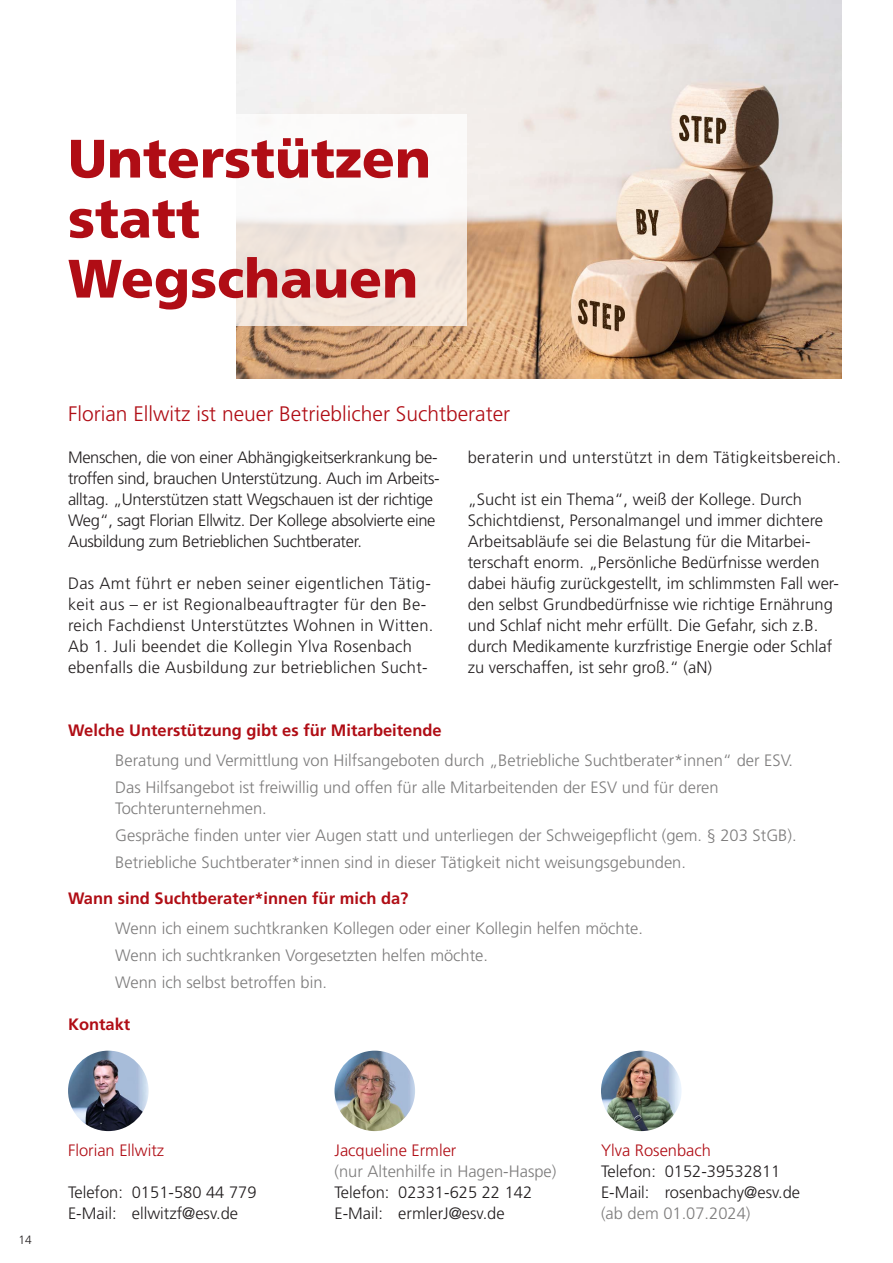
<style>
.page{position:relative;width:893px;height:1263px;background:#fff}
.page>*{position:absolute;margin:0;border:0;box-sizing:border-box;transform-origin:0 0}
.t1{font:900 54px "Frutiger LT Std";color:#b00d15}
.Unterüberschrift{font:300 21px "Frutiger LT Std";color:#b00d15}
.t2{font:300 16.5px/21px "Frutiger LT Std";color:#231f20}
.t3{font:300 16.5px/21px "Frutiger LT Std";color:#7d7c7c}
.t4{font:300 16.5px/21px "Frutiger LT Std";letter-spacing:.02em;color:#231f20}
.t5{font:300 16.5px/21px "Frutiger LT Std";letter-spacing:-.02em;color:#231f20}
.t6{font:700 16.5px "Frutiger LT Std";color:#b00d15}
.t7{font:300 16.5px "Frutiger LT Std";color:#b00d15}
.t8{font:300 12px "Frutiger LT Std";color:#231f20}
</style>
<div class="page">
<img style="left:601px;top:1051px;width:81px;height:80px;border-radius:40px">
<img style="left:68px;top:1051px;width:81px;height:80px;border-radius:40px">
<img style="left:334px;top:1051px;width:81px;height:80px;border-radius:40px">
<img style="left:236px;top:0;width:606px;height:379px">
<svg style="left:236px;top:114px;width:231px;height:212px;fill:#f8f4f2"></svg>
<p class="t1" style="left:68px;top:126px;width:364px">Unterstützen</p>
<p class="t1" style="left:68px;top:186px;width:133px">statt</p>
<p class="t1" style="left:68px;top:246px;width:352px">Wegschauen</p>
<p class="Unterüberschrift" style="left:68px;top:401px;width:444px">Florian Ellwitz ist neuer Betrieblicher Suchtberater</p>
<p class="t5" style="left:68px;top:447px;width:373px">Menschen, die von einer Abhängigkeitserkrankung be&shy;troffen sind, brauchen Unterstützung. Auch im Arbeits&shy;alltag. „Unterstützen statt Wegschauen ist der richtige Weg“, sagt Florian Ellwitz. Der Kollege absolvierte eine Ausbildung zum Betrieblichen Suchtberater.</p>
<p class="t4" style="left:68px;top:573px;width:367px">Das Amt führt er neben seiner eigentlichen Tätig&shy;keit aus – er ist Regionalbeauftragter für den Be&shy;reich Fachdienst Unterstütztes Wohnen in Witten.<br>Ab 1. Juli beendet die Kollegin Ylva Rosenbach ebenfalls die Ausbildung zur betrieblichen Sucht-</p>
<p class="t4" style="left:468px;top:447px;width:375px">beraterin und unterstützt in dem Tätigkeitsbereich.</p>
<p class="t2" style="left:468px;top:489px;width:373px">„Sucht ist ein Thema“, weiß der Kollege. Durch Schichtdienst, Personalmangel und immer dichtere Arbeitsabläufe sei die Belastung für die Mitarbei&shy;terschaft enorm. „Persönliche Bedürfnisse werden dabei häufig zurückgestellt, im schlimmsten Fall wer&shy;den selbst Grundbedürfnisse wie richtige Ernährung und Schlaf nicht mehr erfüllt. Die Gefahr, sich z.B. durch Medikamente kurzfristige Energie oder Schlaf zu verschaffen, ist sehr groß.“ (aN)</p>
<p class="t6" style="left:68px;top:720px;width:375px">Welche Unterstützung gibt es für Mitarbeitende</p>
<p class="t3" style="left:115px;top:750px;width:679px">Beratung und Vermittlung von Hilfsangeboten durch „Betriebliche Suchtberater*innen“ der ESV.</p>
<p class="t3" style="left:115px;top:777px;width:605px">Das Hilfsangebot ist freiwillig und offen für alle Mitarbeitenden der ESV und für deren<br>Tochterunternehmen.</p>
<p class="t3" style="left:115px;top:825px;width:683px">Gespräche finden unter vier Augen statt und unterliegen der Schweigepflicht (gem. § 203 StGB).</p>
<p class="t3" style="left:115px;top:852px;width:572px">Betriebliche Suchtberater*innen sind in dieser Tätigkeit nicht weisungsgebunden.</p>
<p class="t6" style="left:68px;top:888px;width:342px">Wann sind Suchtberater*innen für mich da?</p>
<p class="t3" style="left:115px;top:918px;width:529px">Wenn ich einem suchtkranken Kollegen oder einer Kollegin helfen möchte.</p>
<p class="t3" style="left:115px;top:945px;width:374px">Wenn ich suchtkranken Vorgesetzten helfen möchte.</p>
<p class="t3" style="left:115px;top:972px;width:213px">Wenn ich selbst betroffen bin.</p>
<p class="t6" style="left:68px;top:1014px;width:64px">Kontakt</p>
<p class="t8" style="left:19px;top:1233px;width:15px">14</p>
<p class="t7" style="left:68px;top:1140px;width:98px">Florian Ellwitz</p>
<p class="t2" style="left:68px;top:1182px;width:190px">Telefon: 0151-580 44 779</p>
<p class="t2" style="left:68px;top:1203px;width:172px">E-Mail: ellwitzf@esv.de</p>
<p class="t7" style="left:334px;top:1140px;width:123px">Jacqueline Ermler</p>
<p class="t3" style="left:334px;top:1161px;width:223px">(nur Altenhilfe in Hagen-Haspe)</p>
<p class="t2" style="left:334px;top:1182px;width:199px">Telefon: 02331-625 22 142</p>
<p class="t2" style="left:334px;top:1203px;width:172px">E-Mail: ermlerJ@esv.de</p>
<p class="t7" style="left:601px;top:1140px;width:112px">Ylva Rosenbach</p>
<p class="t2" style="left:601px;top:1161px;width:181px">Telefon: 0152-39532811</p>
<p class="t2" style="left:601px;top:1182px;width:201px">E-Mail: rosenbachy@esv.de</p>
<p class="t3" style="left:601px;top:1203px;width:151px">(ab dem 01.07.2024)</p>
</div>
